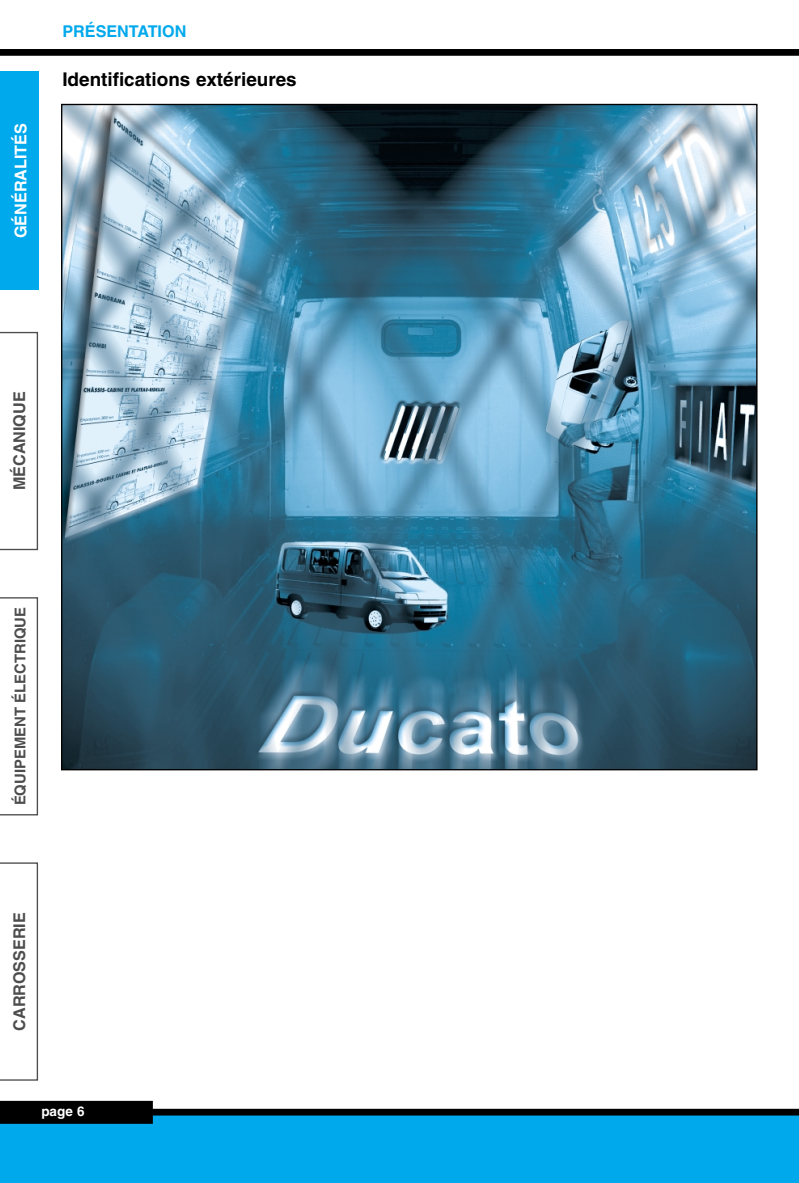
<style>
.page{position:relative;width:799px;height:1183px;background:#fff}
.page>*{position:absolute;margin:0;border:0;box-sizing:border-box;transform-origin:0 0}
.t1{font:700 18.9px "Helvetica";color:#000}
.t2{font:700 16.2px "Helvetica";color:#4d4d4d}
.t3{font:700 16.2px "Helvetica";color:#00a9ec}
.t4{font:700 16.2px "Helvetica";color:#fff}
.t5{font:700 14.85px "Helvetica";color:#4d4d4d}
.t6{font:700 13.5px "Helvetica";color:#fff}
</style>
<div class="page">
<div style="left:1px;top:1114px;width:798px;height:68px;background:#00a9ec"></div>
<div style="left:102px;top:1108px;width:697px;height:7px;background:#000"></div>
<div style="left:1px;top:1100px;width:152px;height:23px;background:#000"></div>
<div style="left:1px;top:49px;width:798px;height:7px;background:#000"></div>
<div style="left:1px;top:71px;width:37px;height:219px;background:#00a9ec"></div>
<svg style="left:1px;top:332px;width:37px;height:218px"></svg>
<svg style="left:1px;top:597px;width:37px;height:218px"></svg>
<svg style="left:1px;top:862px;width:37px;height:218px"></svg>
<img style="left:63px;top:106px;width:693px;height:662px">
<p class="t4" style="left:15px;top:238px;width:117px;rotate:-90deg">GÉNÉRALITÉS</p>
<p class="t3" style="left:62px;top:26px;width:125px">PRÉSENTATION</p>
<p class="t1" style="left:62px;top:73px;width:236px">Identifications extérieures</p>
<p class="t2" style="left:13px;top:490px;width:100px;rotate:-90deg">MÉCANIQUE</p>
<p class="t5" style="left:15px;top:805px;width:200px;rotate:-90deg">ÉQUIPEMENT ÉLECTRIQUE</p>
<p class="t2" style="left:13px;top:1030px;width:120px;rotate:-90deg">CARROSSERIE</p>
<p class="t6" style="left:41px;top:1105px;width:45px">page 6</p>
</div>
